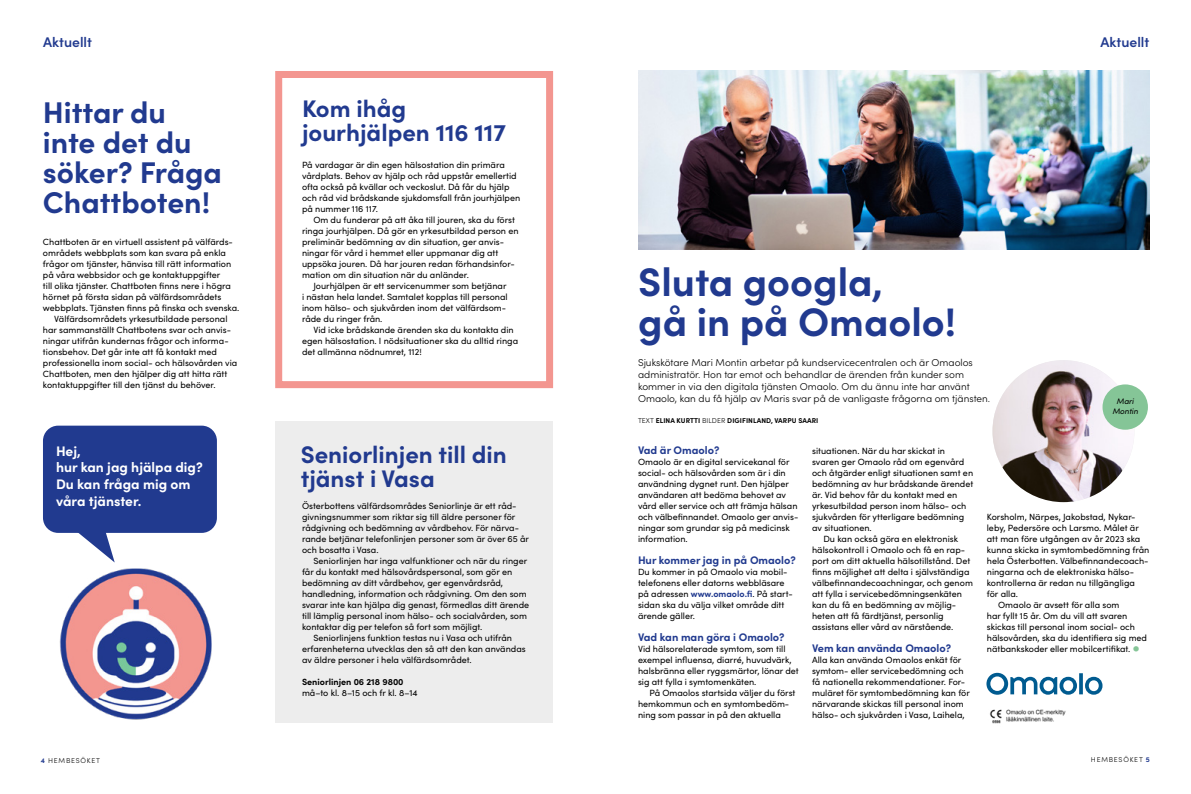
<style>
.page{position:relative;width:1191px;height:794px;background:#fff}
.page>*{position:absolute;margin:0;border:0;box-sizing:border-box;transform-origin:0 0}
.H2_24_24{font:700 39.8px/39.8px "Sofia Pro";color:#213a8f}
.H2_30_30{font:700 30px/30px "Sofia Pro";color:#213a8f}
.H2_24_24-2{font:700 24px/24px "Sofia Pro";color:#213a8f}
.H2_vinjetti{font:600 14px "Sofia Pro";color:#213a8f}
.t1{font:700 13.8px/16.6px "Sofia Pro";color:#fff}
.P_väliotsikko{font:700 11px "Sofia Pro";color:#213a8f}
.P_ingressi{font:300 10px/12px "Sofia Pro";color:#000}
.P_leipis{font:9px/11px "Sofia Pro";color:#000}
.P_leipis_SISENNYS{font:9px/11px "Sofia Pro";color:#000}
.P_leipis-2{font:700 9px "Sofia Pro";color:#000}
.t2{font:italic 8px/10px "Sofia Pro";color:#000;text-align:center}
.P_kuva_teksti{font:700 7px "Sofia Pro";letter-spacing:.01em;color:#000}
.t3{font:300 7px "Sofia Pro";letter-spacing:.11em;color:#000}
.s1{font-weight:300}
.s2{font-weight:700;color:#213a8f}
.s3{color:#85c597}
</style>
<div class="page">
<div style="left:275px;top:71px;width:278px;height:317px;border:7px solid #f39690"></div>
<div style="left:275px;top:421px;width:278px;height:302px;background:#ededed"></div>
<img style="left:59px;top:568px;width:153px;height:152px">
<div style="left:43px;top:425px;width:174px;height:108px;background:#213a8f;border-radius:15px"></div>
<svg style="left:74px;top:532px;width:41px;height:30px"></svg>
<svg style="left:986px;top:673px;width:116px;height:21px"></svg>
<img style="left:638px;top:71px;width:511px;height:178px">
<img style="left:992px;top:360px;width:142px;height:142px;border-radius:71px">
<div style="left:1102px;top:384px;width:46px;height:46px;background:#85c597;border-radius:50%"></div>
<img style="left:990px;top:709px;width:76px;height:15px">
<h2 class="H2_vinjetti" style="left:43px;top:31px;width:50px">Aktuellt</h2>
<h3 class="H2_vinjetti" style="left:1100px;top:31px;width:50px">Aktuellt</h3>
<h2 class="H2_30_30" style="left:43px;top:95px;width:181px">Hittar du inte det du söker? Fråga<br>Chattboten!</h2>
<p class="P_leipis" style="left:43px;top:236px;width:198px">Chattboten är en virtuell assistent på välfärds&shy;områdets webbplats som kan svara på enkla frågor om tjänster, hänvisa till rätt information på våra webbsidor och ge kontaktuppgifter<br>till olika tjänster. Chattboten finns nere i högra hörnet på första sidan på välfärdsområdets webbplats. Tjänsten finns på finska och svenska.</p>
<p class="P_leipis_SISENNYS" style="left:43px;top:313px;width:196px;text-indent:11px">Välfärdsområdets yrkesutbildade personal har sammanställt Chattbotens svar och anvis&shy;ningar utifrån kundernas frågor och informa&shy;tionsbehov. Det går inte att få kontakt med professionella inom social- och hälsovården via Chattboten, men den hjälper dig att hitta rätt kontaktuppgifter till den tjänst du behöver.</p>
<p class="t1" style="left:56px;top:441px;width:148px">Hej,<br>hur kan jag hjälpa dig?<br>Du kan fråga mig om våra tjänster.</p>
<h2 class="H2_24_24-2" style="left:302px;top:95px;width:205px">Kom ihåg jourhjälpen 116 117</h2>
<p class="P_leipis" style="left:302px;top:159px;width:220px">På vardagar är din egen hälsostation din primära vårdplats. Behov av hjälp och råd uppstår emellertid ofta också på kvällar och veckoslut. Då får du hjälp och råd vid brådskande sjukdomsfall från jourhjälpen på nummer 116 117.</p>
<p class="P_leipis_SISENNYS" style="left:302px;top:214px;width:218px;text-indent:11px">Om du funderar på att åka till jouren, ska du först ringa jourhjälpen. Då gör en yrkesutbildad person en preliminär bedömning av din situation, ger anvis&shy;ningar för vård i hemmet eller uppmanar dig att uppsöka jouren. Då har jouren redan förhandsinfor&shy;mation om din situation när du anländer.</p>
<p class="P_leipis_SISENNYS" style="left:302px;top:280px;width:207px;text-indent:11px">Jourhjälpen är ett servicenummer som betjänar i nästan hela landet. Samtalet kopplas till personal inom hälso- och sjukvården inom det välfärdsom&shy;råde du ringer från.</p>
<p class="P_leipis_SISENNYS" style="left:302px;top:324px;width:218px;text-indent:11px">Vid icke brådskande ärenden ska du kontakta din egen hälsostation. I nödsituationer ska du alltid ringa det allmänna nödnumret, 112!</p>
<h2 class="H2_24_24-2" style="left:301px;top:440px;width:208px">Seniorlinjen till din tjänst i Vasa</h2>
<p class="P_leipis" style="left:302px;top:500px;width:228px">Österbottens välfärdsområdes Seniorlinje är ett råd&shy;givningsnummer som riktar sig till äldre personer för rådgivning och bedömning av vårdbehov. För närva&shy;rande betjänar telefonlinjen personer som är över 65 år och bosatta i Vasa.</p>
<p class="P_leipis" style="left:302px;top:555px;width:229px;text-indent:11px">Seniorlinjen har inga valfunktioner och när du ringer får du kontakt med hälsovårdspersonal, som gör en bedömning av ditt vårdbehov, ger egenvårdsråd, handledning, information och rådgivning. Om den som svarar inte kan hjälpa dig genast, förmedlas ditt ärende till lämplig personal inom hälso- och socialvården, som kontaktar dig per telefon så fort som möjligt.</p>
<p class="P_leipis_SISENNYS" style="left:302px;top:632px;width:225px;text-indent:11px">Seniorlinjens funktion testas nu i Vasa och utifrån erfarenheterna utvecklas den så att den kan användas av äldre personer i hela välfärdsområdet.</p>
<p class="P_leipis-2" style="left:302px;top:675px;width:103px">Seniorlinjen 06 218 9800</p>
<p class="P_leipis" style="left:302px;top:687px;width:117px">må–to kl. 8–15 och fr kl. 8–14</p>
<h2 class="H2_24_24" style="left:638px;top:259px;width:319px">Sluta googla,<br>gå in på Omaolo!</h2>
<p class="P_ingressi" style="left:638px;top:356px;width:354px">Sjukskötare Mari Montin arbetar på kundservicecentralen och är Omaolos administratör. Hon tar emot och behandlar de ärenden från kunder som kommer in via den digitala tjänsten Omaolo. Om du ännu inte har använt Omaolo, kan du få hjälp av Maris svar på de vanligaste frågorna om tjänsten.</p>
<p class="P_kuva_teksti" style="left:638px;top:415px;width:182px"><span class="s1">TEXT</span> ELINA KURTTI <span class="s1">BILDER</span> DIGIFINLAND, VARPU SAARI</p>
<p class="P_väliotsikko" style="left:638px;top:442px;width:83px">Vad är Omaolo?</p>
<p class="P_leipis" style="left:638px;top:456px;width:162px">Omaolo är en digital servicekanal för social- och hälsovården som är i din användning dygnet runt. Den hjälper användaren att bedöma behovet av vård eller service och att främja hälsan och välbefinnandet. Omaolo ger anvis&shy;ningar som grundar sig på medicinsk information.</p>
<p class="P_väliotsikko" style="left:638px;top:552px;width:159px">Hur kommer jag in på Omaolo?</p>
<p class="P_leipis" style="left:638px;top:566px;width:156px">Du kommer in på Omaolo via mobil&shy;telefonens eller datorns webbläsare på adressen <span class="s2">www.omaolo.fi</span>. På start&shy;sidan ska du välja vilket område ditt ärende gäller.</p>
<p class="P_väliotsikko" style="left:638px;top:629px;width:148px">Vad kan man göra i Omaolo?</p>
<p class="P_leipis" style="left:638px;top:643px;width:162px">Vid hälsorelaterade symtom, som till exempel influensa, diarré, huvudvärk, halsbränna eller ryggsmärtor, lönar det sig att fylla i symtomenkäten.</p>
<p class="P_leipis" style="left:638px;top:687px;width:159px;text-indent:11px">På Omaolos startsida väljer du först hemkommun och en symtombedöm&shy;ning som passar in på den aktuella</p>
<p class="t2" style="left:1112px;top:395px;width:27px">Mari<br>Montin</p>
<p class="P_leipis" style="left:812px;top:445px;width:163px">situationen. När du har skickat in svaren ger Omaolo råd om egenvård och åtgärder enligt situationen samt en bedömning av hur brådskande ärendet är. Vid behov får du kontakt med en yrkesutbildad person inom hälso- och sjukvården för ytterligare bedömning av situationen.</p>
<p class="P_leipis_SISENNYS" style="left:812px;top:533px;width:162px;text-indent:11px">Du kan också göra en elektronisk hälsokontroll i Omaolo och få en rap&shy;port om ditt aktuella hälsotillstånd. Det finns möjlighet att delta i självständiga välbefinnandecoachningar, och genom att fylla i servicebedömningsenkäten kan du få en bedömning av möjlig&shy;heten att få färdtjänst, personlig assistans eller vård av närstående.</p>
<p class="P_väliotsikko" style="left:812px;top:640px;width:141px">Vem kan använda Omaolo?</p>
<p class="P_leipis" style="left:812px;top:654px;width:159px">Alla kan använda Omaolos enkät för symtom- eller servicebedömning och få nationella rekommendationer. For&shy;muläret för symtombedömning kan för närvarande skickas till personal inom hälso- och sjukvården i Vasa, Laihela,</p>
<p class="P_leipis" style="left:986px;top:511px;width:164px">Korsholm, Närpes, Jakobstad, Nykar&shy;leby, Pedersöre och Larsmo. Målet är att man före utgången av år 2023 ska kunna skicka in symtombedömning från hela Österbotten. Välbefinnandecoach&shy;ningarna och de elektroniska hälso&shy;kontrollerna är redan nu tillgängliga<br>för alla.</p>
<p class="P_leipis_SISENNYS" style="left:986px;top:599px;width:162px;text-indent:11px">Omaolo är avsett för alla som<br>har fyllt 15 år. Om du vill att svaren skickas till personal inom social- och hälsovården, ska du identifiera sig med nätbankskoder eller mobilcertifikat. <span class="s3">⬤</span></p>
<p class="t3" style="left:41px;top:755px;width:61px"><span class="s2">4</span> HEMBESÖKET</p>
<p class="t3" style="left:1091px;top:755px;width:60px">HEMBESÖKET <span class="s2">5</span></p>
</div>
